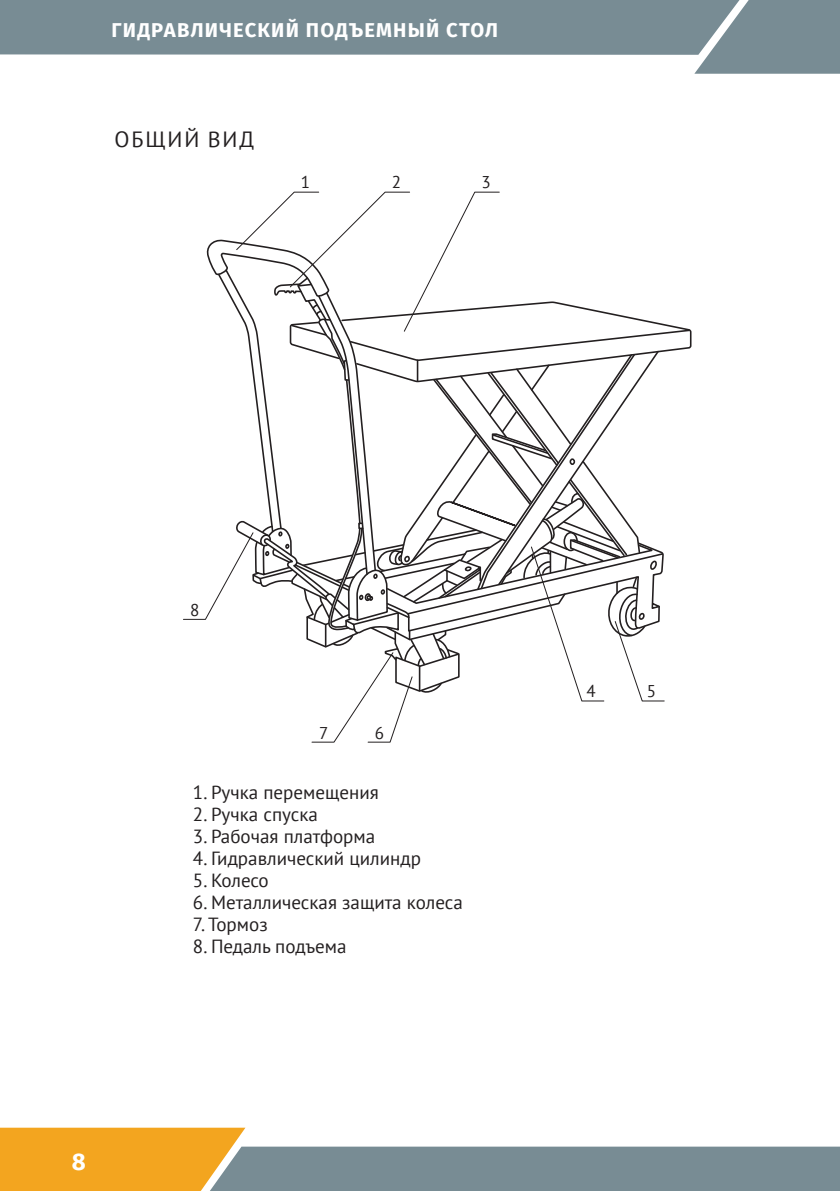
<style>
.page{position:relative;width:840px;height:1191px;background:#fff}
.page>*{position:absolute;margin:0;border:0;box-sizing:border-box;transform-origin:0 0}
.t1{font:700 24px "Fira Sans OT";color:#fff}
.t2{font:22px "PT Sans";letter-spacing:.09em;color:#231f20}
.t3{font:700 20px "Fira Sans OT";letter-spacing:.06em;color:#fff}
.t4{font:19px "PT Sans";color:#231f20}
.t5{font:17px "PT Sans";color:#231f20}
</style>
<div class="page">
<div style="left:694px;top:0;width:145px;height:74px;background:#788c94"></div>
<svg style="left:0;top:1127px;width:839px;height:64px"></svg>
<div style="left:0;top:0;width:739px;height:55px;background:#788c94"></div>
<svg style="left:183px;top:192px;width:509px;height:551px"></svg>
<p class="t3" style="left:111px;top:16px;width:388px">ГИДРАВЛИЧЕСКИЙ ПОДЪЕМНЫЙ СТОЛ</p>
<p class="t2" style="left:114px;top:125px;width:141px">ОБЩИЙ ВИД</p>
<p class="t5" style="left:301px;top:171px;width:11px">1</p>
<p class="t5" style="left:391px;top:171px;width:11px">2</p>
<p class="t5" style="left:481px;top:171px;width:11px">3</p>
<p class="t1" style="left:72px;top:1144px;width:16px">8</p>
<p class="t5" style="left:190px;top:599px;width:11px">8</p>
<p class="t5" style="left:319px;top:721px;width:11px">7</p>
<p class="t5" style="left:374px;top:721px;width:11px">6</p>
<p class="t4" style="left:193px;top:780px;width:187px">1. Ручка перемещения</p>
<p class="t4" style="left:193px;top:802px;width:126px">2. Ручка спуска</p>
<p class="t4" style="left:193px;top:824px;width:184px">3. Рабочая платформа</p>
<p class="t4" style="left:193px;top:846px;width:229px">4. Гидравлический цилиндр</p>
<p class="t4" style="left:193px;top:868px;width:77px">5. Колесо</p>
<p class="t4" style="left:193px;top:890px;width:271px">6. Металлическая защита колеса</p>
<p class="t4" style="left:193px;top:912px;width:76px">7. Тормоз</p>
<p class="t4" style="left:193px;top:934px;width:155px">8. Педаль подъема</p>
<p class="t5" style="left:586px;top:680px;width:11px">4</p>
<p class="t5" style="left:646px;top:680px;width:11px">5</p>
</div>
